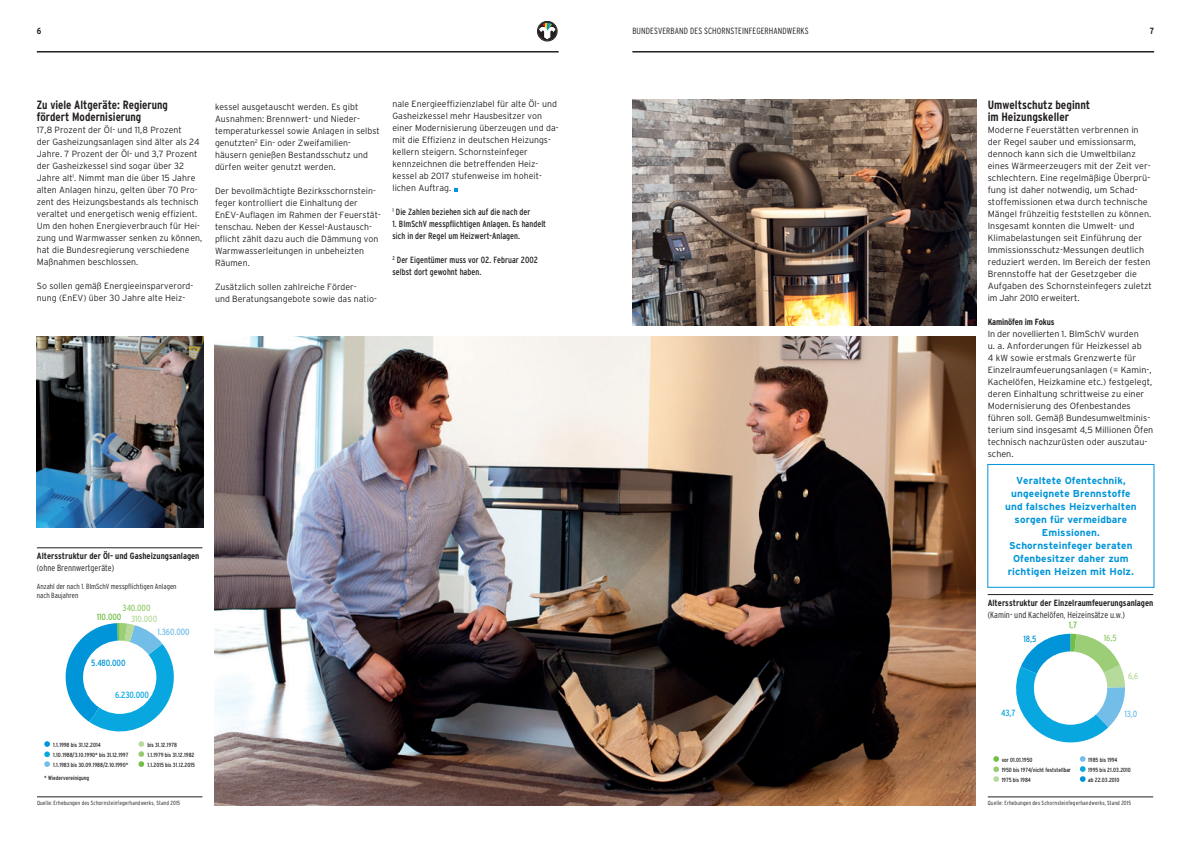
<style>
.page{position:relative;width:1191px;height:842px;background:#fff}
.page>*{position:absolute;margin:0;border:0;box-sizing:border-box;transform-origin:0 0}
.t1{font:700 condensed 12px/12px "Interstate";color:#231f20}
.t2{font:700 10px/13px "Interstate";letter-spacing:.01em;color:#0095d9;text-align:center}
.t3{font:300 9px/12px "Interstate";letter-spacing:.005em;color:#231f20}
.t4{font:condensed 9px/12px "Interstate";letter-spacing:.005em;color:#231f20}
.t5{font:700 condensed 9px "Interstate";color:#231f20}
.t6{font:300 condensed 9px "Interstate";color:#231f20}
.t7{font:condensed 9px "Interstate";letter-spacing:-.01em;color:#08a7e0}
.t8{font:condensed 9px "Interstate";letter-spacing:-.01em;color:#73bde9}
.t9{font:condensed 9px "Interstate";letter-spacing:-.01em;color:#0095d9}
.t10{font:condensed 9px "Interstate";letter-spacing:-.01em;color:#94cc6e}
.t11{font:condensed 9px "Interstate";letter-spacing:-.01em;color:#71bf44}
.t12{font:condensed 9px "Interstate";letter-spacing:-.01em;color:#b6da9b}
.t13{font:300 condensed 7.5px/9px "Interstate";color:#231f20}
.t14{font:condensed 6px/10px "Interstate";color:#231f20}
.t15{font:300 condensed 6px "Interstate";letter-spacing:.02em;color:#231f20}
</style>
<div class="page">
<img style="left:632px;top:99px;width:344px;height:226px">
<img style="left:215px;top:336px;width:761px;height:469px">
<img style="left:37px;top:336px;width:166px;height:191px">
<svg style="left:44px;top:741px;width:6px;height:26px"></svg>
<svg style="left:138px;top:741px;width:6px;height:26px"></svg>
<hr style="left:37px;top:796px;width:165px;height:1px;background:#231f20">
<hr style="left:37px;top:547px;width:165px;height:1px;background:#231f20">
<svg style="left:65px;top:623px;width:109px;height:109px"></svg>
<div style="left:83px;top:641px;width:73px;height:73px;background:#fff;border-radius:50%"></div>
<svg style="left:1016px;top:634px;width:109px;height:109px"></svg>
<div style="left:1034px;top:651px;width:73px;height:74px;background:#fff;border-radius:50%"></div>
<svg style="left:993px;top:756px;width:6px;height:26px"></svg>
<svg style="left:1080px;top:756px;width:5px;height:26px"></svg>
<hr style="left:987px;top:796px;width:166px;height:1px;background:#231f20">
<hr style="left:987px;top:594px;width:166px;height:1px;background:#231f20">
<hr style="left:37px;top:51px;width:521px;height:2px;background:#231f20">
<hr style="left:632px;top:51px;width:522px;height:2px;background:#231f20">
<div style="left:537px;top:21px;width:20px;height:20px;border:1px solid #231f20;border-radius:50%"></div>
<div style="left:538px;top:22px;width:18px;height:18px;border:1px solid #231f20;border-radius:50%"></div>
<svg style="left:539px;top:23px;width:16px;height:16px"></svg>
<div style="left:987px;top:464px;width:167px;height:124px;border:1px solid #0095d9"></div>
<svg style="left:454px;top:188px;width:4px;height:3px"></svg>
<p class="t5" style="left:37px;top:26px;width:6px">6</p>
<p class="t6" style="left:632px;top:26px;width:178px">BUNDESVERBAND DES SCHORNSTEINFEGERHANDWERKS</p>
<p class="t5" style="left:1150px;top:26px;width:6px">7</p>
<h1 class="t1" style="left:37px;top:99px;width:132px">Zu viele Altgeräte: Regierung fördert Modernisierung</h1>
<p class="t3" style="left:37px;top:124px;width:167px">17,8 Prozent der Öl- und 11,8 Prozent<br>der Gasheizungsanlagen sind älter als 24<br>Jahre. 7 Prozent der Öl- und 3,7 Prozent der Gasheizkessel sind sogar über 32<br>Jahre alt<sup>1</sup>. Nimmt man die über 15 Jahre alten Anlagen hinzu, gelten über 70 Pro&shy;zent des Heizungsbestands als technisch veraltet und energetisch wenig effizient.<br>Um den hohen Energieverbrauch für Hei&shy;zung und Warmwasser senken zu können, hat die Bundesregierung verschiedene Maßnahmen beschlossen.</p>
<p class="t3" style="left:37px;top:280px;width:158px">So sollen gemäß Energieeinsparverord&shy;nung (EnEV) über 30 Jahre alte Heiz-</p>
<p class="t3" style="left:215px;top:100px;width:166px">kessel ausgetauscht werden. Es gibt Ausnahmen: Brennwert- und Nieder&shy;temperaturkessel sowie Anlagen in selbst genutzten<sup>2</sup> Ein- oder Zweifamilien&shy;häusern genießen Bestandsschutz und dürfen weiter genutzt werden.</p>
<p class="t3" style="left:215px;top:184px;width:167px">Der bevollmächtigte Bezirksschornstein&shy;feger kontrolliert die Einhaltung der EnEV-Auflagen im Rahmen der Feuerstät&shy;tenschau. Neben der Kessel-Austausch&shy;pflicht zählt dazu auch die Dämmung von Warmwasserleitungen in unbeheizten Räumen.</p>
<p class="t3" style="left:215px;top:280px;width:163px">Zusätzlich sollen zahlreiche Förder-<br>und Beratungsangebote sowie das natio-</p>
<p class="t3" style="left:392px;top:98px;width:168px">nale Energieeffizienzlabel für alte Öl- und Gasheizkessel mehr Hausbesitzer von einer Modernisierung überzeugen und da&shy;mit die Effizienz in deutschen Heizungs&shy;kellern steigern. Schornsteinfeger kennzeichnen die betreffenden Heiz&shy;kessel ab 2017 stufenweise im hoheit&shy;lichen Auftrag.</p>
<p class="t4" style="left:392px;top:206px;width:139px"><sup>1</sup> Die Zahlen beziehen sich auf die nach der</p>
<p class="t4" style="left:392px;top:218px;width:155px">1. BImSchV messpflichtigen Anlagen. Es handelt sich in der Regel um Heizwert-Anlagen.</p>
<p class="t4" style="left:392px;top:254px;width:147px"><sup>2</sup> Der Eigentümer muss vor 02. Februar 2002 selbst dort gewohnt haben.</p>
<p class="t5" style="left:37px;top:551px;width:164px">Altersstruktur der Öl- und Gasheizungsanlagen</p>
<p class="t6" style="left:37px;top:563px;width:79px">(ohne Brennwertgeräte)</p>
<p class="t13" style="left:37px;top:582px;width:141px">Anzahl der nach 1. BImSchV messpflichtigen Anlagen nach Baujahren</p>
<p class="t10" style="left:123px;top:603px;width:29px">340.000</p>
<p class="t12" style="left:131px;top:614px;width:28px">310.000</p>
<p class="t11" style="left:97px;top:612px;width:26px">110.000</p>
<p class="t8" style="left:157px;top:626px;width:34px">1.360.000</p>
<p class="t9" style="left:91px;top:658px;width:36px">5.480.000</p>
<p class="t7" style="left:115px;top:690px;width:36px">6.230.000</p>
<p class="t14" style="left:147px;top:740px;width:49px">bis 31.12.1978<br>1.1.1979 bis 31.12.1982<br>1.1.2015 bis 31.12.2015</p>
<p class="t15" style="left:37px;top:799px;width:145px">Quelle: Erhebungen des Schornsteinfegerhandwerks, Stand 2015</p>
<p class="t14" style="left:53px;top:740px;width:77px">1.1.1998 bis 31.12.2014<br>1.10.1988/3.10.1990* bis 31.12.1997<br>1.1.1983 bis 30.09.1988/2.10.1990*</p>
<p class="t14" style="left:44px;top:773px;width:46px">* Wiedervereinigung</p>
<h1 class="t1" style="left:987px;top:99px;width:104px">Umweltschutz beginnt im Heizungskeller</h1>
<p class="t3" style="left:987px;top:124px;width:166px">Moderne Feuerstätten verbrennen in der Regel sauber und emissionsarm, dennoch kann sich die Umweltbilanz eines Wärmeerzeugers mit der Zeit ver&shy;schlechtern. Eine regelmäßige Überprü&shy;fung ist daher notwendig, um Schad&shy;stoffemissionen etwa durch technische Mängel frühzeitig feststellen zu können.<br>Insgesamt konnten die Umwelt- und Klimabelastungen seit Einführung der Immissionsschutz-Messungen deutlich reduziert werden. Im Bereich der festen Brennstoffe hat der Gesetzgeber die Aufgaben des Schornsteinfegers zuletzt im Jahr 2010 erweitert.</p>
<p class="t5" style="left:987px;top:317px;width:68px">Kaminöfen im Fokus</p>
<p class="t3" style="left:987px;top:328px;width:167px">In der novellierten 1. BImSchV wurden<br>u. a. Anforderungen für Heizkessel ab<br>4 kW sowie erstmals Grenzwerte für Einzelraumfeuerungsanlagen (= Kamin-, Kachelöfen, Heizkamine etc.) festgelegt, deren Einhaltung schrittweise zu einer Modernisierung des Ofenbestandes führen soll. Gemäß Bundesumweltminis&shy;terium sind insgesamt 4,5 Millionen Öfen technisch nachzurüsten oder auszutau&shy;schen.</p>
<p class="t2" style="left:1005px;top:474px;width:133px">Veraltete Ofentechnik, ungeeignete Brennstoffe und falsches Heizverhalten sorgen für vermeidbare<br>Emissionen.<br>Schornsteinfeger beraten<br>Ofenbesitzer daher zum richtigen Heizen mit Holz.</p>
<p class="t5" style="left:987px;top:598px;width:167px">Altersstruktur der Einzelraumfeuerungsanlagen</p>
<p class="t6" style="left:987px;top:610px;width:139px">(Kamin- und Kachelöfen, Heizeinsätze u.w.)</p>
<p class="t9" style="left:1023px;top:633px;width:14px">18,5</p>
<p class="t11" style="left:1068px;top:620px;width:10px">1,7</p>
<p class="t10" style="left:1103px;top:633px;width:14px">16,5</p>
<p class="t12" style="left:1128px;top:671px;width:12px">6,6</p>
<p class="t7" style="left:1001px;top:708px;width:16px">43,7</p>
<p class="t8" style="left:1124px;top:708px;width:14px">13,0</p>
<p class="t14" style="left:1001px;top:755px;width:71px">vor 01.01.1950<br>1950 bis 1974/nicht feststellbar<br>1975 bis 1984</p>
<p class="t14" style="left:1088px;top:755px;width:44px">1985 bis 1994<br>1995 bis 21.03.2010 ab 22.03.2010</p>
<p class="t15" style="left:987px;top:799px;width:145px">Quelle: Erhebungen des Schornsteinfegerhandwerks, Stand 2015</p>
</div>
